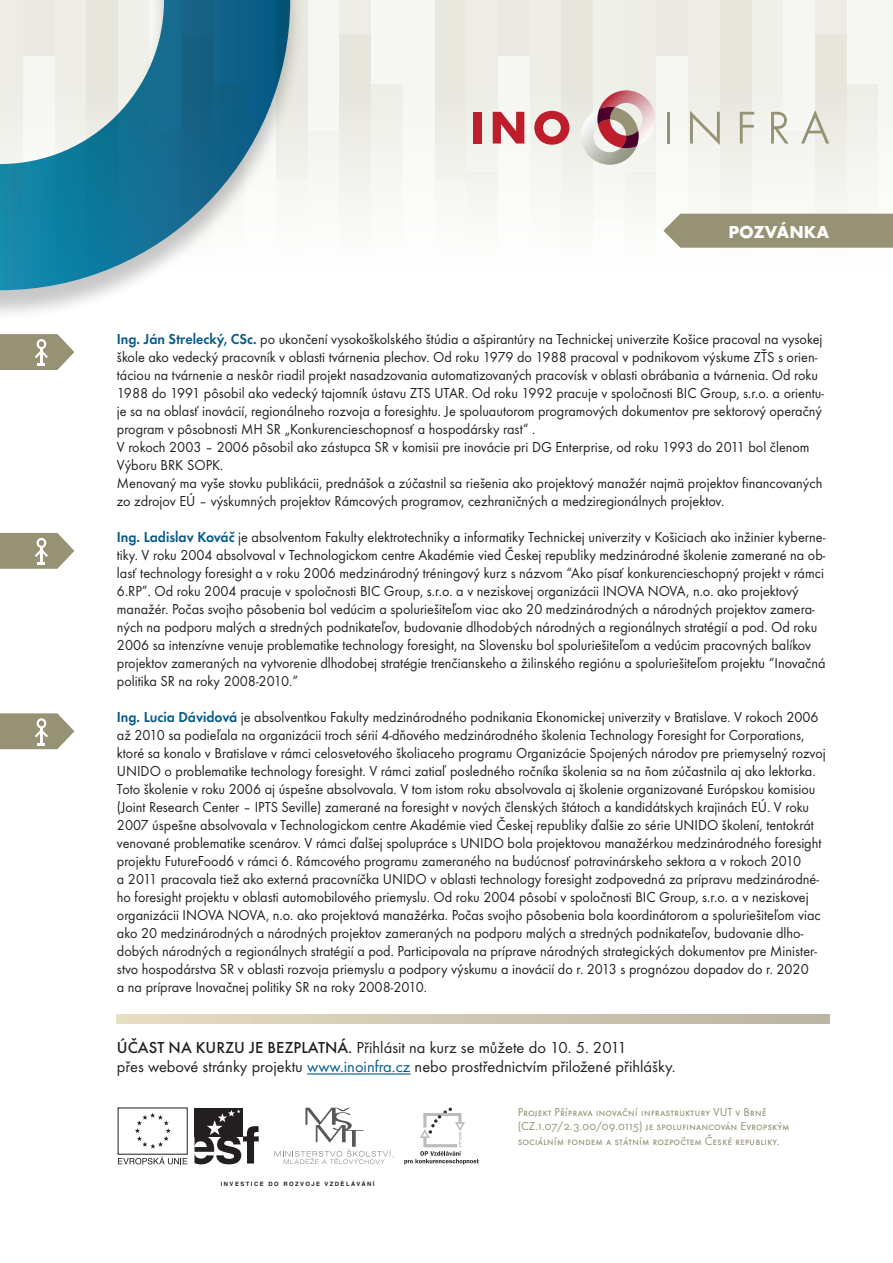
<style>
.page{position:relative;width:893px;height:1263px;background:#fff}
.page>*{position:absolute;margin:0;border:0;box-sizing:border-box;transform-origin:0 0}
.t1{font:700 18px "Futura TEE";color:#fff}
.t2{font:16.5px/19.8px "Futura TEE";color:#231f20}
.t3{font:15px/18px "Futura TEE";color:#231f20;scale:.95 1}
.t4{font:12px/14.4px "Futura SCTEE";color:#969273}
.t5{font:700 6px "Helvetica CE";letter-spacing:.25em;color:#231f20}
.s1{font-weight:600;color:#075a88}
.s2{font-weight:500}
.s3{color:#075a88}
</style>
<div class="page">
<div style="left:435px;top:179px;width:31px;height:91px;background:#fafaf8"></div>
<div style="left:435px;top:0;width:31px;height:179px;background:#e8e8df"></div>
<div style="left:371px;top:0;width:32px;height:84px;background:#f7f7f4"></div>
<div style="left:371px;top:84px;width:32px;height:186px;background:#f6f6f2"></div>
<div style="left:308px;top:0;width:32px;height:132px;background:#f6f6f3"></div>
<div style="left:308px;top:132px;width:32px;height:138px;background:#f9f9f7"></div>
<div style="left:340px;top:0;width:31px;height:34px;background:#edede6"></div>
<div style="left:340px;top:34px;width:31px;height:236px;background:linear-gradient(to bottom,#e3e1d7,#fdfdfc)"></div>
<div style="left:403px;top:0;width:32px;height:270px;background:#f6f6f3"></div>
<div style="left:276px;top:179px;width:32px;height:91px;background:#fafaf8"></div>
<div style="left:276px;top:0;width:32px;height:179px;background:#e8e8df"></div>
<div style="left:466px;top:0;width:32px;height:172px;background:#edede6"></div>
<div style="left:466px;top:172px;width:32px;height:98px;background:#f8f8f6"></div>
<div style="left:530px;top:0;width:31px;height:266px;background:linear-gradient(to bottom,#eaeae2,#fcfcfb)"></div>
<div style="left:593px;top:0;width:32px;height:219px;background:#f0f0eb"></div>
<div style="left:561px;top:0;width:32px;height:270px;background:linear-gradient(to bottom,#e2e0d5,#fbfbfa)"></div>
<div style="left:498px;top:55px;width:32px;height:215px;background:#f6f6f3"></div>
<div style="left:498px;top:0;width:32px;height:55px;background:#eaeae2"></div>
<div style="left:625px;top:0;width:31px;height:172px;background:#edede6"></div>
<div style="left:625px;top:172px;width:31px;height:98px;background:#f8f8f6"></div>
<svg style="left:688px;top:0;width:32px;height:214px;fill:#eeeee7"></svg>
<div style="left:751px;top:0;width:32px;height:219px;background:#f0f0eb"></div>
<svg style="left:720px;top:0;width:31px;height:214px;background:#ebeae3"></svg>
<div style="left:656px;top:55px;width:32px;height:215px;background:#f6f6f3"></div>
<div style="left:656px;top:0;width:32px;height:55px;background:#eaeae2"></div>
<div style="left:846px;top:0;width:32px;height:84px;background:#f7f7f4"></div>
<div style="left:846px;top:84px;width:32px;height:186px;background:linear-gradient(to right,#f5f5f1,#f5f5f1)"></div>
<div style="left:783px;top:0;width:32px;height:132px;background:#f6f6f3"></div>
<div style="left:783px;top:132px;width:32px;height:138px;background:#f8f8f5"></div>
<div style="left:815px;top:0;width:31px;height:34px;background:#edede6"></div>
<svg style="left:815px;top:34px;width:31px;height:180px;fill:#ebeae2"></svg>
<div style="left:878px;top:0;width:15px;height:270px;background:#f6f6f3"></div>
<svg style="left:117px;top:1014px;width:712px;height:9px;background:#d0c8b2"></svg>
<hr style="left:307px;top:1073px;width:103px;height:1px;background:#075a88">
<div style="left:194px;top:1108px;width:49px;height:28px;background:#231f20"></div>
<svg style="left:194px;top:1109px;width:65px;height:55px"></svg>
<svg style="left:135px;top:1113px;width:36px;height:35px"></svg>
<svg style="left:118px;top:1156px;width:69px;height:8px"></svg>
<svg style="left:275px;top:1108px;width:119px;height:56px"></svg>
<svg style="left:404px;top:1107px;width:75px;height:57px"></svg>
<div style="left:473px;top:112px;width:8px;height:32px;background:#be1d2c"></div>
<svg style="left:493px;top:112px;width:31px;height:32px"></svg>
<svg style="left:534px;top:111px;width:35px;height:34px"></svg>
<hr style="left:667px;top:112px;width:3px;height:32px;background:#969273">
<svg style="left:690px;top:111px;width:30px;height:34px"></svg>
<svg style="left:740px;top:112px;width:14px;height:32px"></svg>
<svg style="left:771px;top:112px;width:18px;height:32px"></svg>
<svg style="left:801px;top:110px;width:28px;height:34px"></svg>
<img style="left:600px;top:90px;width:55px;height:55px">
<img style="left:581px;top:109px;width:55px;height:56px">
<svg style="left:597px;top:107px;width:42px;height:41px"></svg>
<div style="left:663px;top:214px;width:230px;height:34px;background:#969273"></div>
<div style="left:0;top:0;width:305px;height:322px;background:#231f20;opacity:.25"></div>
<svg style="left:0;top:0;width:290px;height:290px"></svg>
<svg style="left:0;top:334px;width:74px;height:36px;background:#a7a48a"></svg>
<svg style="left:0;top:533px;width:74px;height:36px;background:#a7a48a"></svg>
<svg style="left:0;top:713px;width:74px;height:36px;background:#a8a48b"></svg>
<p class="t1" style="left:728px;top:221px;width:102px">POZVÁNKA</p>
<p class="t3" style="left:117px;top:330px;width:746px"><span class="s1">Ing. Ján Strelecký, CSc.</span> po ukončení vysokoškolského štúdia a ašpirantúry na Technickej univerzite Košice pracoval na vysokej škole ako vedecký pracovník v oblasti tvárnenia plechov. Od roku 1979 do 1988 pracoval v podnikovom výskume ZŤS s orien&shy;táciou na tvárnenie a neskôr riadil projekt nasadzovania automatizovaných pracovísk v oblasti obrábania a tvárnenia. Od roku 1988 do 1991 pôsobil ako vedecký tajomník ústavu ZTS UTAR. Od roku 1992 pracuje v spoločnosti BIC Group, s.r.o. a orientu&shy;je sa na oblasť inovácií, regionálneho rozvoja a foresightu. Je spoluautorom programových dokumentov pre sektorový operačný program v pôsobnosti MH SR „Konkurencieschopnosť a hospodársky rast“ .<br>V rokoch 2003 – 2006 pôsobil ako zástupca SR v komisii pre inovácie pri DG Enterprise, od roku 1993 do 2011 bol členom Výboru BRK SOPK.<br>Menovaný ma vyše stovku publikácii, prednášok a zúčastnil sa riešenia ako projektový manažér najmä projektov financovaných zo zdrojov EÚ – výskumných projektov Rámcových programov, cezhraničných a medziregionálnych projektov.</p>
<p class="t3" style="left:117px;top:528px;width:747px"><span class="s1">Ing. Ladislav Kováč</span> je absolventom Fakulty elektrotechniky a informatiky Technickej univerzity v Košiciach ako inžinier kyberne&shy;tiky. V roku 2004 absolvoval v Technologickom centre Akadémie vied Českej republiky medzinárodné školenie zamerané na ob&shy;lasť technology foresight a v roku 2006 medzinárodný tréningový kurz s názvom “Ako písať konkurencieschopný projekt v rámci 6.RP”. Od roku 2004 pracuje v spoločnosti BIC Group, s.r.o. a v neziskovej organizácii INOVA NOVA, n.o. ako projektový manažér. Počas svojho pôsobenia bol vedúcim a spoluriešiteľom viac ako 20 medzinárodných a národných projektov zamera&shy;ných na podporu malých a stredných podnikateľov, budovanie dlhodobých národných a regionálnych stratégií a pod. Od roku 2006 sa intenzívne venuje problematike technology foresight, na Slovensku bol spoluriešiteľom a vedúcim pracovných balíkov projektov zameraných na vytvorenie dlhodobej stratégie trenčianskeho a žilinského regiónu a spoluriešiteľom projektu “Inovačná politika SR na roky 2008-2010.”</p>
<p class="t3" style="left:117px;top:708px;width:748px"><span class="s1">Ing. Lucia Dávidová</span> je absolventkou Fakulty medzinárodného podnikania Ekonomickej univerzity v Bratislave. V rokoch 2006 až 2010 sa podieľala na organizácii troch sérií 4-dňového medzinárodného školenia Technology Foresight for Corporations, ktoré sa konalo v Bratislave v rámci celosvetového školiaceho programu Organizácie Spojených národov pre priemyselný rozvoj UNIDO o problematike technology foresight. V rámci zatiaľ posledného ročníka školenia sa na ňom zúčastnila aj ako lektorka.<br>Toto školenie v roku 2006 aj úspešne absolvovala. V tom istom roku absolvovala aj školenie organizované Európskou komisiou (Joint Research Center – IPTS Seville) zamerané na foresight v nových členských štátoch a kandidátskych krajinách EÚ. V roku 2007 úspešne absolvovala v Technologickom centre Akadémie vied Českej republiky ďalšie zo série UNIDO školení, tentokrát venované problematike scenárov. V rámci ďalšej spolupráce s UNIDO bola projektovou manažérkou medzinárodného foresight projektu FutureFood6 v rámci 6. Rámcového programu zameraného na budúcnosť potravinárskeho sektora a v rokoch 2010<br>a 2011 pracovala tiež ako externá pracovníčka UNIDO v oblasti technology foresight zodpovedná za prípravu medzinárodné&shy;ho foresight projektu v oblasti automobilového priemyslu. Od roku 2004 pôsobí v spoločnosti BIC Group, s.r.o. a v neziskovej organizácii INOVA NOVA, n.o. ako projektová manažérka. Počas svojho pôsobenia bola koordinátorom a spoluriešiteľom viac ako 20 medzinárodných a národných projektov zameraných na podporu malých a stredných podnikateľov, budovanie dlho&shy;dobých národných a regionálnych stratégií a pod. Participovala na príprave národných strategických dokumentov pre Minister&shy;stvo hospodárstva SR v oblasti rozvoja priemyslu a podpory výskumu a inovácií do r. 2013 s prognózou dopadov do r. 2020<br>a na príprave Inovačnej politiky SR na roky 2008-2010.</p>
<p class="t2" style="left:117px;top:1037px;width:560px"><span class="s2">ÚČAST NA KURZU JE BEZPLATNÁ.</span> Přihlásit na kurz se můžete do 10. 5. 2011<br>přes webové stránky projektu <span class="s3">www.inoinfra.cz</span> nebo prostřednictvím přiložené přihlášky.</p>
<p class="t5" style="left:221px;top:1180px;width:155px">INVESTICE DO ROZVOJE VZDĚLÁVÁNÍ</p>
<p class="t4" style="left:518px;top:1105px;width:273px">Projekt Příprava inovační infrastruktury VUT v Brně (CZ.1.07/2.3.00/09.0115) je spolufinancován Evropským sociálním fondem a státním rozpočtem České republiky.</p>
</div>
